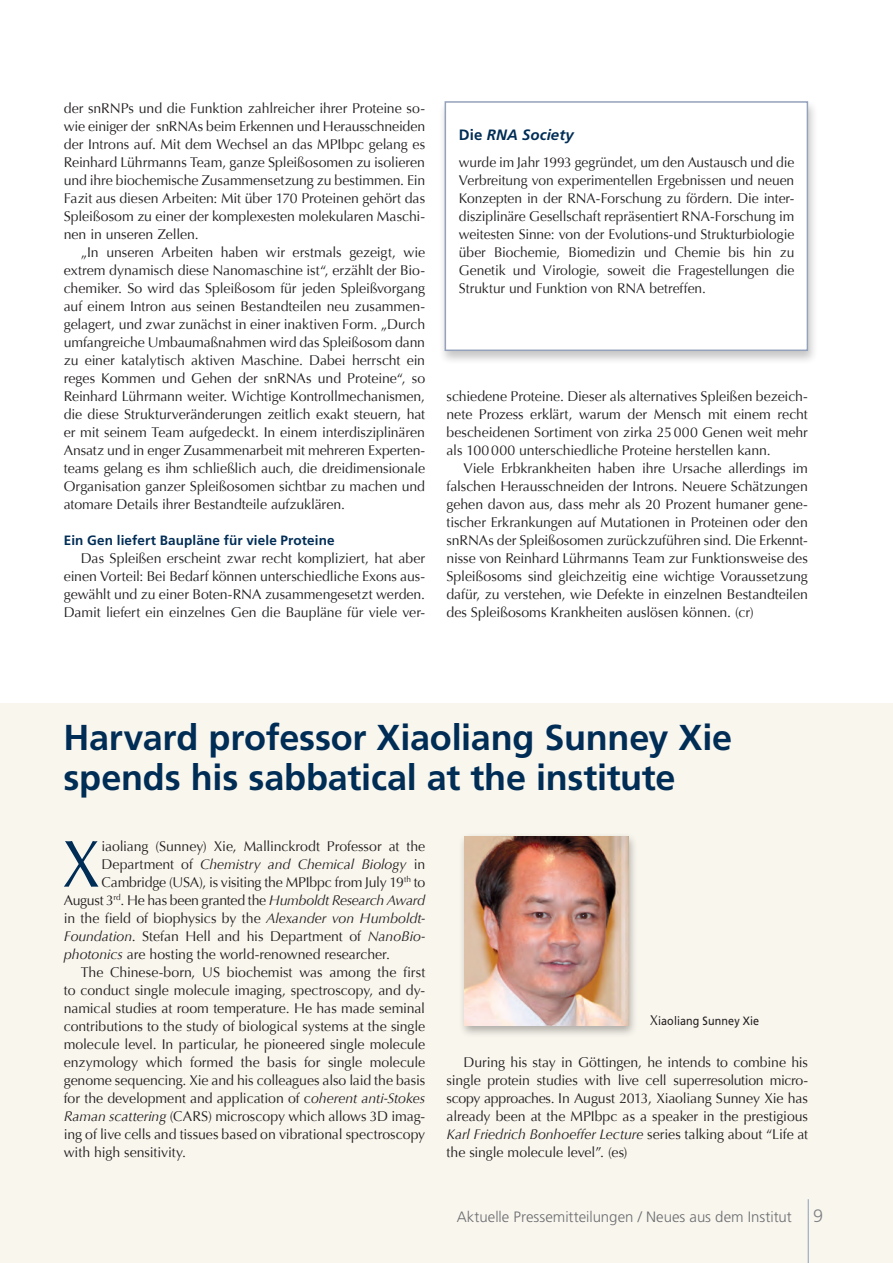
<style>
.page{position:relative;width:893px;height:1263px;background:#fff}
.page>*{position:absolute;margin:0;border:0;box-sizing:border-box;transform-origin:0 0}
.t1{font:66.6px "Optima";color:#002d56}
.t2{font:700 36px/40.5px "Frutiger";letter-spacing:-.005em;color:#002d56}
.t3{font:300 15px "Frutiger";color:#6c6d70}
.t4{font:italic 700 15px "Frutiger";letter-spacing:.01em;color:#002d56}
.t5{font:14.1px/18px "Optima";letter-spacing:-.005em;color:#231f20;text-align:justify}
.t6{font:italic 14.1px "Optima";color:#231f20}
.t7{font:700 13.5px "Frutiger";letter-spacing:.01em;color:#002d56}
.t8{font:12px "Frutiger";letter-spacing:.01em;color:#231f20;scale:.9 1}
.s1{font-style:normal}
.s2{font-style:italic}
.s3{font-family:"Optima";font-size:14.1px}
.s4{font-size:18px;color:#808285}
</style>
<div class="page">
<div style="left:0;top:703px;width:893px;height:560px;background:#f9f6ee"></div>
<hr style="left:808px;top:1199px;width:1px;height:64px;background:#94a2bc">
<div style="left:438px;top:99px;width:381px;height:266px;background:#231f20;opacity:.25"></div>
<div style="left:445px;top:101px;width:363px;height:250px;background:#fff;border:2px solid #94a2bc"></div>
<div style="left:458px;top:832px;width:180px;height:206px;background:#231f20;opacity:.35"></div>
<img style="left:465px;top:836px;width:163px;height:190px">
<p class="t5" style="left:64px;top:99px;width:363px">der snRNPs und die Funktion zahlreicher ihrer Proteine so&shy;wie einiger der snRNAs beim Erkennen und Herausschneiden der Introns auf. Mit dem Wechsel an das MPIbpc gelang es Reinhard Lührmanns Team, ganze Spleißosomen zu isolieren und ihre biochemische Zusammensetzung zu bestimmen. Ein Fazit aus diesen Arbeiten: Mit über 170 Proteinen gehört das Spleißosom zu einer der komplexesten molekularen Maschi&shy;nen in unseren Zellen.</p>
<p class="t5" style="left:64px;top:243px;width:363px;text-indent:17px">„In unseren Arbeiten haben wir erstmals gezeigt, wie extrem dynamisch diese Nanomaschine ist“, erzählt der Bio&shy;chemiker. So wird das Spleißosom für jeden Spleißvorgang auf einem Intron aus seinen Bestandteilen neu zusammen&shy;gelagert, und zwar zunächst in einer inaktiven Form. „Durch umfangreiche Umbaumaßnahmen wird das Spleißosom dann zu einer katalytisch aktiven Maschine. Dabei herrscht ein reges Kommen und Gehen der snRNAs und Proteine“, so Reinhard Lührmann weiter. Wichtige Kontrollmechanismen, die diese Strukturveränderungen zeitlich exakt steuern, hat er mit seinem Team aufgedeckt. In einem interdisziplinären Ansatz und in enger Zusammenarbeit mit mehreren Experten&shy;teams gelang es ihm schließlich auch, die dreidimensionale Organisation ganzer Spleißosomen sichtbar zu machen und atomare Details ihrer Bestandteile aufzuklären.</p>
<p class="t7" style="left:64px;top:532px;width:272px">Ein Gen liefert Baupläne für viele Proteine</p>
<p class="t5" style="left:64px;top:549px;width:363px;text-indent:17px">Das Spleißen erscheint zwar recht kompliziert, hat aber einen Vorteil: Bei Bedarf können unterschiedliche Exons aus&shy;gewählt und zu einer Boten-RNA zusammengesetzt werden.<br>Damit liefert ein einzelnes Gen die Baupläne für viele ver-</p>
<p class="t4" style="left:459px;top:126px;width:116px"><span class="s1">Die</span> RNA Society</p>
<p class="t5" style="left:459px;top:153px;width:337px">wurde im Jahr 1993 gegründet, um den Austausch und die Verbreitung von experimentellen Ergebnissen und neuen Konzepten in der RNA-Forschung zu fördern. Die inter&shy;disziplinäre Gesellschaft repräsentiert RNA-Forschung im weitesten Sinne: von der Evolutions-und Strukturbiologie über Biochemie, Biomedizin und Chemie bis hin zu Genetik und Virologie, soweit die Fragestellungen die Struktur und Funktion von RNA betreffen.</p>
<p class="t5" style="left:446px;top:387px;width:363px">schiedene Proteine. Dieser als alternatives Spleißen bezeich&shy;nete Prozess erklärt, warum der Mensch mit einem recht bescheidenen Sortiment von zirka 25000 Genen weit mehr als 100000 unterschiedliche Proteine herstellen kann.</p>
<p class="t5" style="left:446px;top:459px;width:363px;text-indent:17px">Viele Erbkrankheiten haben ihre Ursache allerdings im falschen Herausschneiden der Introns. Neuere Schätzungen gehen davon aus, dass mehr als 20 Prozent humaner gene&shy;tischer Erkrankungen auf Mutationen in Proteinen oder den snRNAs der Spleißosomen zurückzuführen sind. Die Erkennt&shy;nisse von Reinhard Lührmanns Team zur Funktionsweise des Spleißosoms sind gleichzeitig eine wichtige Voraussetzung dafür, zu verstehen, wie Defekte in einzelnen Bestandteilen des Spleißosoms Krankheiten auslösen können. (cr)</p>
<h2 class="t2" style="left:63px;top:717px;width:670px">Harvard professor Xiaoliang Sunney Xie spends his sabbatical at the institute</h2>
<h1 class="t1" style="left:61px;top:825px;width:41px">X</h1>
<p class="t5" style="left:102px;top:837px;width:325px">iaoliang (Sunney) Xie, Mallinckrodt Professor at the</p>
<p class="t6" style="left:102px;top:856px;width:325px"><span class="s1">Department of</span> Chemistry and Chemical Biology <span class="s1">in</span></p>
<p class="t5" style="left:102px;top:873px;width:325px">Cambridge (USA), is visiting the MPIbpc from July 19<sup>th</sup> to</p>
<p class="t5" style="left:64px;top:891px;width:363px">August 3<sup>rd</sup>. He has been granted the <span class="s2">Humboldt Research Award</span></p>
<p class="t5" style="left:64px;top:909px;width:363px">in the field of biophysics by the <span class="s2">Alexander von Humboldt-</span></p>
<p class="t5" style="left:64px;top:927px;width:363px"><span class="s2">Foundation</span>. Stefan Hell and his Department of <span class="s2">NanoBio-</span></p>
<p class="t5" style="left:64px;top:945px;width:328px"><span class="s2">photonics</span> are hosting the world-renowned researcher.</p>
<p class="t5" style="left:81px;top:963px;width:346px">The Chinese-born, US biochemist was among the first</p>
<p class="t5" style="left:64px;top:981px;width:363px">to conduct single molecule imaging, spectroscopy, and dy-</p>
<p class="t5" style="left:64px;top:999px;width:363px">namical studies at room temperature. He has made seminal</p>
<p class="t5" style="left:64px;top:1017px;width:363px">contributions to the study of biological systems at the single</p>
<p class="t5" style="left:64px;top:1035px;width:363px">molecule level. In particular, he pioneered single molecule</p>
<p class="t5" style="left:64px;top:1053px;width:363px">enzymology which formed the basis for single molecule</p>
<p class="t5" style="left:64px;top:1071px;width:363px">genome sequencing. Xie and his colleagues also laid the basis</p>
<p class="t5" style="left:64px;top:1089px;width:363px">for the development and application of c<span class="s2">oherent anti-Stokes</span></p>
<p class="t5" style="left:64px;top:1107px;width:363px"><span class="s2">Raman scattering</span> (CARS) microscopy which allows 3D imag-</p>
<p class="t5" style="left:64px;top:1125px;width:363px">ing of live cells and tissues based on vibrational spectroscopy</p>
<p class="t5" style="left:64px;top:1143px;width:124px">with high sensitivity.</p>
<p class="t8" style="left:650px;top:1013px;width:123px"><span class="s3">X</span>iaoliang Sunney Xie</p>
<p class="t5" style="left:447px;top:1053px;width:363px;text-indent:17px">During his stay in Göttingen, he intends to combine his single protein studies with live cell superresolution micro&shy;scopy approaches. In August 2013, Xiaoliang Sunney Xie has already been at the MPIbpc as a speaker in the prestigious <span class="s2">Karl Friedrich Bonhoeffer Lecture</span> series talking about “Life at the single molecule level”. (es)</p>
<p class="t3" style="left:457px;top:1208px;width:368px">Aktuelle Pressemitteilungen / Neues aus dem Institut <span class="s4">9</span></p>
</div>
